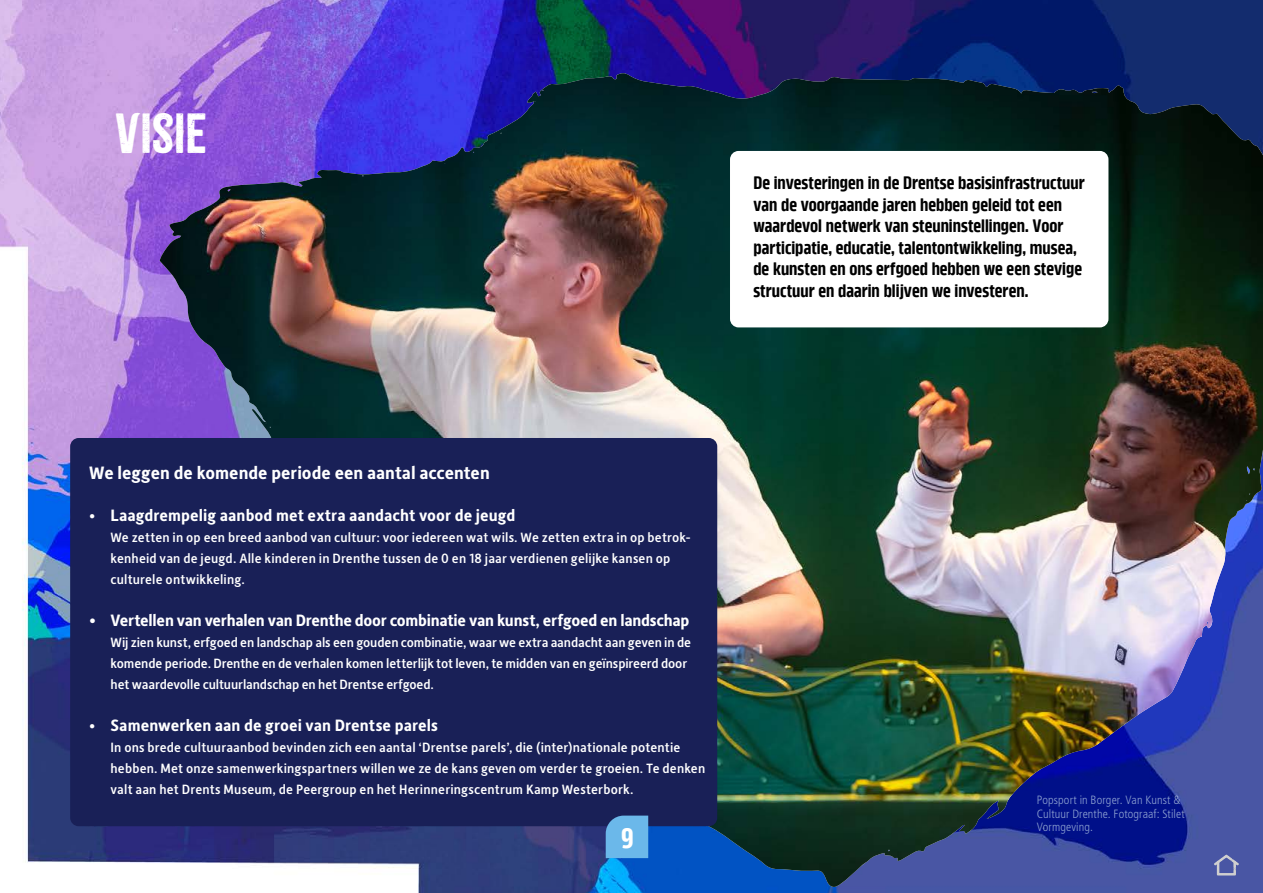
<style>
.page{position:relative;width:1263px;height:893px;background:#fff}
.page>*{position:absolute;margin:0;border:0;box-sizing:border-box;transform-origin:0 0}
.t1{font:49.5px "Citrus Gothic";letter-spacing:-.005em;color:#fff}
.t2{font:700 condensed 28.5px "Amfibia";color:#fff}
.Intro_Vet{font:700 condensed 18px/21.6px "Amfibia";color:#000}
.opsomming_wit{font:700 18px "Alber New";color:#fff}
.opsomming_wit-2{font:700 16.5px "Alber New";letter-spacing:-.005em;color:#fff}
.opsomming_wit-3{font:500 13.5px/21px "Alber New";letter-spacing:.01em;color:#fff}
.opsomming_wit-4{font:500 13.5px/21px "Alber New";letter-spacing:-.01em;color:#fff}
.t3{font:300 condensed 12px/13.5px "Frutiger LT Std";letter-spacing:.01em;color:#d8eef7}
.s1{font-weight:500;font-size:18px}
</style>
<div class="page">
<img style="left:0;top:0;width:1263px;height:893px">
<img style="left:160px;top:73px;width:1103px;height:814px">
<img style="left:160px;top:74px;width:459px;height:364px">
<div style="left:730px;top:151px;width:378px;height:176px;background:#fff;border-radius:9px"></div>
<div style="left:70px;top:438px;width:647px;height:388px;background:#192057;border-radius:9px"></div>
<div style="left:606px;top:816px;width:42px;height:42px;background:#6bb8ea"></div>
<svg style="left:1212px;top:853px;width:28px;height:23px"></svg>
<p class="t1" style="left:116px;top:102px;width:92px">VIsie</p>
<p class="Intro_Vet" style="left:753px;top:173px;width:333px">De investeringen in de Drentse basisinfrastructuur van de voorgaande jaren hebben geleid tot een waardevol netwerk van steuninstellingen. Voor participatie, educatie, talentontwikkeling, musea, de kunsten en ons erfgoed hebben we een stevige structuur en daarin blijven we investeren.</p>
<p class="opsomming_wit" style="left:89px;top:461px;width:402px">We leggen de komende periode een aantal accenten</p>
<p class="opsomming_wit-2" style="left:89px;top:504px;width:428px">• Laagdrempelig aanbod met extra aandacht voor de jeugd</p>
<p class="opsomming_wit-3" style="left:111px;top:526px;width:582px">We zetten in op een breed aanbod van cultuur: voor iedereen wat wils. We zetten extra in op betrok&shy;kenheid van de jeugd. Alle kinderen in Drenthe tussen de 0 en 18 jaar verdienen gelijke kansen op culturele ontwikkeling.</p>
<p class="opsomming_wit-2" style="left:89px;top:609px;width:602px"><span class="s1">•</span> Vertellen van verhalen van Drenthe door combinatie van kunst, erfgoed en landschap</p>
<p class="opsomming_wit-4" style="left:111px;top:631px;width:582px">Wij zien kunst, erfgoed en landschap als een gouden combinatie, waar we extra aandacht aan geven in de komende periode. Drenthe en de verhalen komen letterlijk tot leven, te midden van en geïnspireerd door het waardevolle cultuurlandschap en het Drentse erfgoed.</p>
<p class="opsomming_wit-2" style="left:89px;top:714px;width:350px">• Samenwerken aan de groei van Drentse parels</p>
<p class="opsomming_wit-3" style="left:111px;top:736px;width:596px">In ons brede cultuuraanbod bevinden zich een aantal ‘Drentse parels’, die (inter)nationale potentie hebben. Met onze samenwerkingspartners willen we ze de kans geven om verder te groeien. Te denken valt aan het Drents Museum, de Peergroup en het Herinneringscentrum Kamp Westerbork.</p>
<h2 class="t2" style="left:621px;top:819px;width:14px">9</h2>
<p class="t3" style="left:1037px;top:793px;width:149px">Popsport in Borger. Van Kunst &amp;<br>Cultuur Drenthe. Fotograaf: Stilet<br>Vormgeving.</p>
</div>
